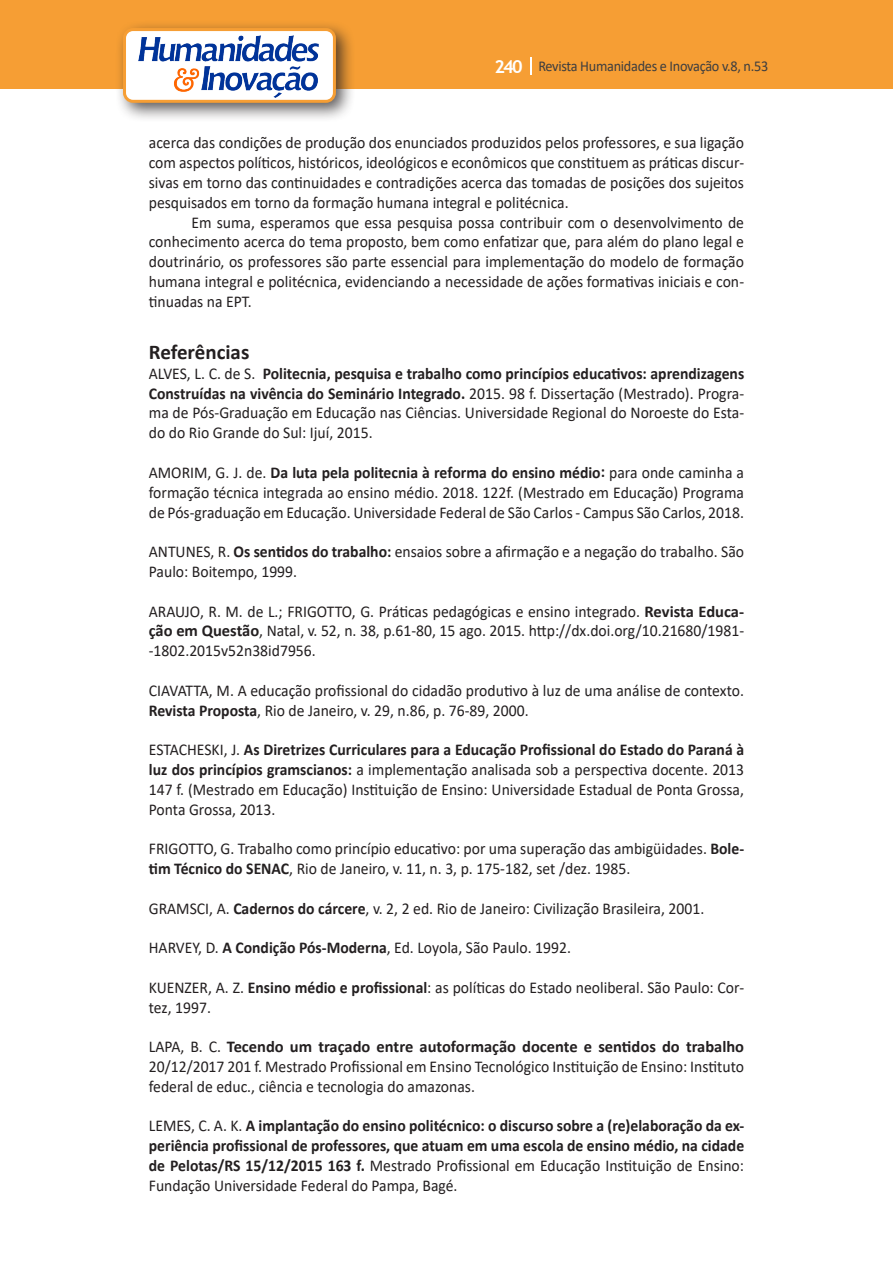
<style>
.page{position:relative;width:893px;height:1263px;background:#fff}
.page>*{position:absolute;margin:0;border:0;box-sizing:border-box;transform-origin:0 0}
.Titulo_2{font:700 21px "Calibri";color:#231f20}
.Texto{font:16.5px/19.8px "Calibri";color:#231f20;text-align:justify;scale:.95 1}
.Texto-2{font:700 16.5px/19.8px "Calibri";color:#231f20;text-align:justify;scale:.95 1}
.t1{font:15px "Calibri";letter-spacing:-.02em;color:#3e3e3f;scale:.95 1}
.s1{font-family:"Trebuchet MS";font-weight:700;font-size:18px;color:#fff}
.s2{font-weight:700}
.s3{font-weight:400}
</style>
<div class="page">
<div style="left:0;top:0;width:893px;height:88px;background:#f69e34"></div>
<svg style="left:530px;top:57px;width:2px;height:18px"></svg>
<div style="left:115px;top:20px;width:241px;height:103px;background:#231f20;opacity:.75"></div>
<div style="left:125px;top:30px;width:209px;height:71px;background:#fff;border-radius:9px"></div>
<img style="left:138px;top:35px;width:181px;height:62px">
<div style="left:123px;top:28px;width:213px;height:75px;border:3px solid #f69e34;border-radius:9px"></div>
<p class="t1" style="left:495px;top:56px;width:290px"><span class="s1">240</span> Revista Humanidades e Inovação v.8, n.53</p>
<p class="Texto" style="left:149px;top:133px;width:628px">acerca das condições de produção dos enunciados produzidos pelos professores, e sua ligação com aspectos políticos, históricos, ideológicos e econômicos que constituem as práticas discur&shy;sivas em torno das continuidades e contradições acerca das tomadas de posições dos sujeitos pesquisados em torno da formação humana integral e politécnica.</p>
<p class="Texto" style="left:149px;top:212px;width:628px;text-indent:43px">Em suma, esperamos que essa pesquisa possa contribuir com o desenvolvimento de conhecimento acerca do tema proposto, bem como enfatizar que, para além do plano legal e doutrinário, os professores são parte essencial para implementação do modelo de formação humana integral e politécnica, evidenciando a necessidade de ações formativas iniciais e con&shy;tinuadas na EPT.</p>
<p class="Titulo_2" style="left:149px;top:337px;width:102px">Referências</p>
<p class="Texto" style="left:149px;top:363px;width:628px">ALVES, L. C. de S. <span class="s2">Politecnia, pesquisa e trabalho como princípios educativos: aprendizagens Construídas na vivência do Seminário Integrado.</span> 2015. 98 f. Dissertação (Mestrado). Progra&shy;ma de Pós-Graduação em Educação nas Ciências. Universidade Regional do Noroeste do Esta&shy;do do Rio Grande do Sul: Ijuí, 2015.</p>
<p class="Texto" style="left:149px;top:462px;width:628px">AMORIM, G. J. de. <span class="s2">Da luta pela politecnia à reforma do ensino médio:</span> para onde caminha a formação técnica integrada ao ensino médio. 2018. 122f. (Mestrado em Educação) Programa de Pós-graduação em Educação. Universidade Federal de São Carlos - Campus São Carlos, 2018.</p>
<p class="Texto" style="left:149px;top:541px;width:628px">ANTUNES, R. <span class="s2">Os sentidos do trabalho:</span> ensaios sobre a afirmação e a negação do trabalho. São<br>Paulo: Boitempo, 1999.</p>
<p class="Texto" style="left:149px;top:601px;width:628px">ARAUJO, R. M. de L.; FRIGOTTO, G. Práticas pedagógicas e ensino integrado. <span class="s2">Revista Educa&shy;ção em Questão</span>, Natal, v. 52, n. 38, p.61-80, 15 ago. 2015. http://dx.doi.org/10.21680/1981- -1802.2015v52n38id7956.</p>
<p class="Texto" style="left:149px;top:680px;width:628px">CIAVATTA, M. A educação profissional do cidadão produtivo à luz de uma análise de contexto.<br><span class="s2">Revista Proposta</span>, Rio de Janeiro, v. 29, n.86, p. 76-89, 2000.</p>
<p class="Texto" style="left:149px;top:739px;width:628px">ESTACHESKI, J. <span class="s2">As Diretrizes Curriculares para a Educação Profissional do Estado do Paraná à luz dos princípios gramscianos:</span> a implementação analisada sob a perspectiva docente. 2013<br>147 f. (Mestrado em Educação) Instituição de Ensino: Universidade Estadual de Ponta Grossa, Ponta Grossa, 2013.</p>
<p class="Texto" style="left:149px;top:838px;width:628px">FRIGOTTO, G. Trabalho como princípio educativo: por uma superação das ambigüidades. <span class="s2">Bole&shy;tim Técnico do SENAC</span>, Rio de Janeiro, v. 11, n. 3, p. 175-182, set /dez. 1985.</p>
<p class="Texto" style="left:149px;top:898px;width:586px">GRAMSCI, A. <span class="s2">Cadernos do cárcere</span>, v. 2, 2 ed. Rio de Janeiro: Civilização Brasileira, 2001.</p>
<p class="Texto" style="left:149px;top:937px;width:446px">HARVEY, D. <span class="s2">A Condição Pós-Moderna</span>, Ed. Loyola, São Paulo. 1992.</p>
<p class="Texto" style="left:149px;top:977px;width:628px">KUENZER, A. Z. <span class="s2">Ensino médio e profissional</span>: as políticas do Estado neoliberal. São Paulo: Cor&shy;tez, 1997.</p>
<p class="Texto" style="left:149px;top:1036px;width:628px">LAPA, B. C. <span class="s2">Tecendo um traçado entre autoformação docente e sentidos do trabalho </span>20/12/2017 201 f. Mestrado Profissional em Ensino Tecnológico Instituição de Ensino: Instituto federal de educ., ciência e tecnologia do amazonas.</p>
<p class="Texto-2" style="left:149px;top:1116px;width:628px"><span class="s3">LEMES, C. A. K.</span> A implantação do ensino politécnico: o discurso sobre a (re)elaboração da ex&shy;periência profissional de professores, que atuam em uma escola de ensino médio, na cidade de Pelotas/RS 15/12/2015 163 f. <span class="s3">Mestrado Profissional em Educação Instituição de Ensino:<br>Fundação Universidade Federal do Pampa, Bagé.</span></p>
</div>
